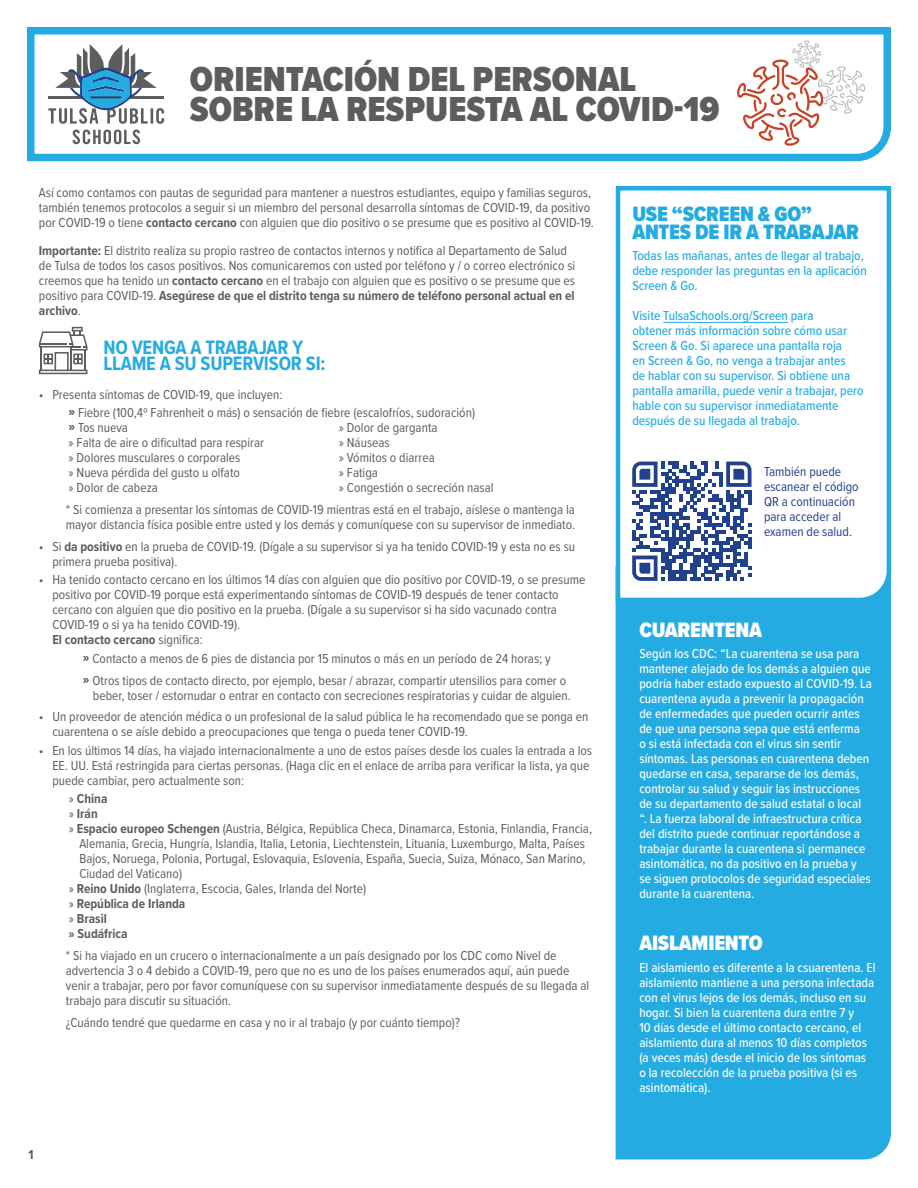
<style>
.page{position:relative;width:918px;height:1188px;background:#fff}
.page>*{position:absolute;margin:0;border:0;box-sizing:border-box;transform-origin:0 0}
.t1{font:900 36px/30px "Proxima Nova Cond";color:#5d5d5d}
.t2{font:900 21.6px/18px "Proxima Nova Cond";letter-spacing:-.01em;color:#24abe2}
.t3{font:900 21.6px "Proxima Nova Cond";letter-spacing:-.01em;color:#fff}
.t4{font:700 20.1px/16.5px "Proxima Nova Cond";letter-spacing:-.01em;color:#24abe2}
.t5{font:13.5px/15px "Proxima Nova Cond";color:#5d5d5d}
.t6{font:500 13.5px/15px "Proxima Nova Cond";color:#fff}
.t7{font:500 13.5px/15px "Proxima Nova Cond";color:#24abe2}
.t8{font:13.5px/15px "Proxima Nova Cond";color:#21418c}
.t9{font:700 13.5px "Proxima Nova Cond";color:#5d5d5d}
.s1{font-weight:700}
.s2{font-family:"Proxima Nova Cond Extrabld"}
.s3{font-weight:400}
</style>
<div class="page">
<svg style="left:27px;top:27px;width:864px;height:135px"></svg>
<svg style="left:825px;top:40px;width:41px;height:75px"></svg>
<svg style="left:735px;top:27px;width:90px;height:135px"></svg>
<div style="left:616px;top:604px;width:275px;height:556px;background:#24abe2"></div>
<svg style="left:39px;top:327px;width:48px;height:47px"></svg>
<svg style="left:615px;top:186px;width:277px;height:418px"></svg>
<hr style="left:663px;top:322px;width:125px;height:1px;background:#24abe2">
<svg style="left:632px;top:462px;width:120px;height:119px"></svg>
<h1 class="t1" style="left:190px;top:64px;width:531px">ORIENTACIÓN DEL PERSONAL<br>SOBRE LA RESPUESTA AL COVID-19</h1>
<p class="t5" style="left:39px;top:184px;width:556px">Así como contamos con pautas de seguridad para mantener a nuestros estudiantes, equipo y familias seguros, también tenemos protocolos a seguir si un miembro del personal desarrolla síntomas de COVID-19, da positivo por COVID-19 o tiene <span class="s1">contacto cercano</span> con alguien que dio positivo o se presume que es positivo al COVID-19.</p>
<p class="t5" style="left:39px;top:243px;width:538px"><span class="s1">Importante:</span> El distrito realiza su propio rastreo de contactos internos y notifica al Departamento de Salud de Tulsa de todos los casos positivos. Nos comunicaremos con usted por teléfono y / o correo electrónico si creemos que ha tenido un <span class="s1">contacto cercano</span> en el trabajo con alguien que es positivo o se presume que es positivo para COVID-19. <span class="s1">Asegúrese de que el distrito tenga su número de teléfono personal actual en el archivo</span>.</p>
<h3 class="t4" style="left:103px;top:339px;width:224px">NO VENGA A TRABAJAR Y<br>LLAME A SU SUPERVISOR SI:</h3>
<p class="t5" style="left:69px;top:385px;width:408px;line-height:18.5px;text-indent:-30px">• Presenta síntomas de COVID-19, que incluyen:<br><span class="s2">»</span> Fiebre (100,4º Fahrenheit o más) o sensación de fiebre (escalofríos, sudoración)</p>
<p class="t5" style="left:69px;top:420px;width:61px"><span class="s2">»</span> Tos nueva</p>
<p class="t5" style="left:339px;top:420px;width:100px">» Dolor de garganta</p>
<p class="t5" style="left:69px;top:435px;width:197px">» Falta de aire o dificultad para respirar</p>
<p class="t5" style="left:339px;top:435px;width:53px">» Náuseas</p>
<p class="t5" style="left:69px;top:450px;width:173px">» Dolores musculares o corporales</p>
<p class="t5" style="left:339px;top:450px;width:97px">» Vómitos o diarrea</p>
<p class="t5" style="left:69px;top:465px;width:173px">» Nueva pérdida del gusto u olfato</p>
<p class="t5" style="left:339px;top:465px;width:41px">» Fatiga</p>
<p class="t5" style="left:69px;top:480px;width:91px">» Dolor de cabeza</p>
<p class="t5" style="left:66px;top:477px;width:510px;line-height:21.8px;text-indent:273px">» Congestión o secreción nasal<br>* Si comienza a presentar los síntomas de COVID-19 mientras está en el trabajo, aíslese o mantenga la</p>
<p class="t5" style="left:66px;top:517px;width:511px">mayor distancia física posible entre usted y los demás y comuníquese con su supervisor de inmediato.</p>
<p class="t5" style="left:52px;top:538px;width:524px;text-indent:-13px">• Si <span class="s1">da positivo</span> en la prueba de COVID-19. (Dígale a su supervisor si ya ha tenido COVID-19 y esta no es su primera prueba positiva).</p>
<p class="t5" style="left:52px;top:572px;width:535px;text-indent:-13px">• Ha tenido contacto cercano en los últimos 14 días con alguien que dio positivo por COVID-19, o se presume positivo por COVID-19 porque está experimentando síntomas de COVID-19 después de tener contacto cercano con alguien que dio positivo en la prueba. (Dígale a su supervisor si ha sido vacunado contra COVID-19 o si ya ha tenido COVID-19).<br><span class="s1">El contacto cercano</span> significa:</p>
<p class="t5" style="left:83px;top:647px;width:485px;line-height:21.8px"><span class="s2">»</span> Contacto a menos de 6 pies de distancia por 15 minutos o más en un período de 24 horas; y<br><span class="s2">»</span> Otros tipos de contacto directo, por ejemplo, besar / abrazar, compartir utensilios para comer o</p>
<p class="t5" style="left:93px;top:687px;width:479px">beber, toser / estornudar o entrar en contacto con secreciones respiratorias y cuidar de alguien.</p>
<p class="t5" style="left:52px;top:709px;width:538px;text-indent:-13px">• Un proveedor de atención médica o un profesional de la salud pública le ha recomendado que se ponga en cuarentena o se aísle debido a preocupaciones que tenga o pueda tener COVID-19.</p>
<p class="t5" style="left:52px;top:742px;width:541px;text-indent:-13px">• En los últimos 14 días, ha viajado internacionalmente a uno de estos países desde los cuales la entrada a los<br>EE. UU. Está restringida para ciertas personas. (Haga clic en el enlace de arriba para verificar la lista, ya que puede cambiar, pero actualmente son:</p>
<p class="t9" style="left:69px;top:789px;width:40px"><span class="s3">»</span> China</p>
<p class="t9" style="left:69px;top:804px;width:30px"><span class="s3">»</span> Irán</p>
<p class="t5" style="left:69px;top:821px;width:525px">» <span class="s1">Espacio europeo Schengen</span> (Austria, Bélgica, República Checa, Dinamarca, Estonia, Finlandia, Francia,</p>
<p class="t5" style="left:79px;top:836px;width:507px">Alemania, Grecia, Hungría, Islandia, Italia, Letonia, Liechtenstein, Lituania, Luxemburgo, Malta, Países</p>
<p class="t5" style="left:79px;top:851px;width:508px">Bajos, Noruega, Polonia, Portugal, Eslovaquia, Eslovenia, España, Suecia, Suiza, Mónaco, San Marino,</p>
<p class="t5" style="left:79px;top:866px;width:104px">Ciudad del Vaticano)</p>
<p class="t5" style="left:69px;top:881px;width:299px">» <span class="s1">Reino Unido</span> (Inglaterra, Escocia, Gales, Irlanda del Norte)</p>
<p class="t9" style="left:69px;top:894px;width:118px"><span class="s3">»</span> República de Irlanda</p>
<p class="t9" style="left:69px;top:909px;width:40px"><span class="s3">»</span> Brasil</p>
<p class="t9" style="left:69px;top:924px;width:61px">» Sudáfrica</p>
<p class="t5" style="left:66px;top:948px;width:525px">* Si ha viajado en un crucero o internacionalmente a un país designado por los CDC como Nivel de advertencia 3 o 4 debido a COVID-19, pero que no es uno de los países enumerados aquí, aún puede venir a trabajar, pero por favor comuníquese con su supervisor inmediatamente después de su llegada al trabajo para discutir su situación.</p>
<p class="t5" style="left:66px;top:1014px;width:396px">¿Cuándo tendré que quedarme en casa y no ir al trabajo (y por cuánto tiempo)?</p>
<p class="t9" style="left:28px;top:1145px;width:7px">1</p>
<h2 class="t2" style="left:632px;top:204px;width:228px">USE “SCREEN &amp; GO”<br>ANTES DE IR A TRABAJAR</h2>
<p class="t7" style="left:632px;top:248px;width:236px">Todas las mañanas, antes de llegar al trabajo, debe responder las preguntas en la aplicación<br>Screen &amp; Go.</p>
<p class="t7" style="left:632px;top:308px;width:233px">Visite TulsaSchools.org/Screen para<br>obtener más información sobre cómo usar Screen &amp; Go. Si aparece una pantalla roja<br>en Screen &amp; Go, no venga a trabajar antes<br>de hablar con su supervisor. Si obtiene una pantalla amarilla, puede venir a trabajar, pero hable con su supervisor inmediatamente después de su llegada al trabajo.</p>
<p class="t8" style="left:764px;top:464px;width:96px">También puede escanear el código<br>QR a continuación para acceder al examen de salud.</p>
<h2 class="t3" style="left:639px;top:614px;width:124px">CUARENTENA</h2>
<p class="t6" style="left:639px;top:646px;width:234px">Según los CDC: “La cuarentena se usa para mantener alejado de los demás a alguien que podría haber estado expuesto al COVID-19. La cuarentena ayuda a prevenir la propagación de enfermedades que pueden ocurrir antes de que una persona sepa que está enferma<br>o si está infectada con el virus sin sentir síntomas. Las personas en cuarentena deben quedarse en casa, separarse de los demás, controlar su salud y seguir las instrucciones de su departamento de salud estatal o local “. La fuerza laboral de infraestructura crítica del distrito puede continuar reportándose a trabajar durante la cuarentena si permanece asintomática, no da positivo en la prueba y<br>se siguen protocolos de seguridad especiales durante la cuarentena.</p>
<h2 class="t3" style="left:639px;top:927px;width:125px">AISLAMIENTO</h2>
<p class="t6" style="left:639px;top:960px;width:238px">El aislamiento es diferente a la csuarentena. El aislamiento mantiene a una persona infectada con el virus lejos de los demás, incluso en su hogar. Si bien la cuarentena dura entre 7 y<br>10 días desde el último contacto cercano, el aislamiento dura al menos 10 días completos (a veces más) desde el inicio de los síntomas o la recolección de la prueba positiva (si es asintomática).</p>
</div>
